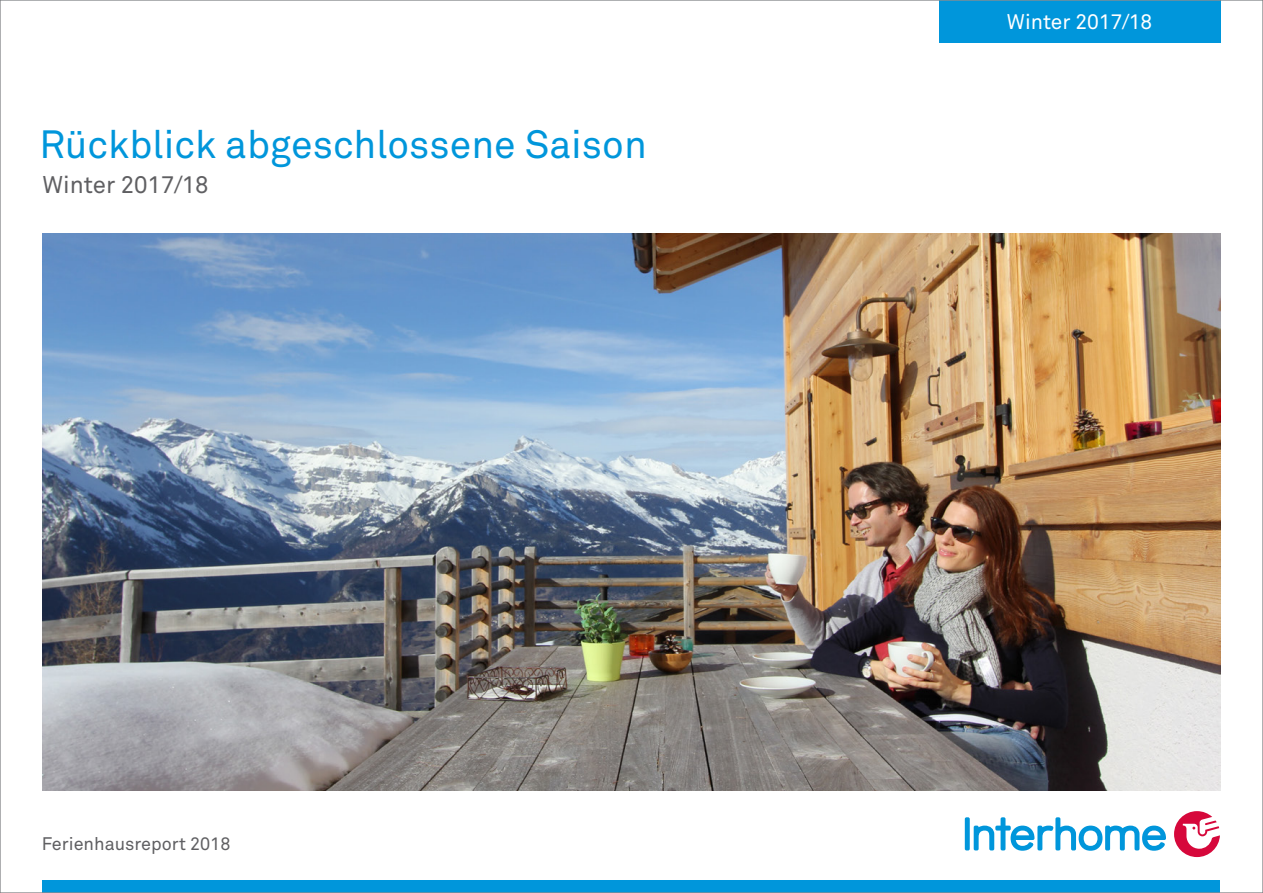
<style>
.page{position:relative;width:1263px;height:893px;background:#fff}
.page>*{position:absolute;margin:0;border:0;box-sizing:border-box;transform-origin:0 0}
.t1{font:39px "Akkurat Pro";color:#0096db}
.t2{font:24px "Akkurat Pro";color:#5f5f62}
.t3{font:21px "Akkurat Pro";color:#fff}
.t4{font:18px "Akkurat Pro";color:#5f5f62}
</style>
<div class="page">
<div style="left:43px;top:880px;width:1177px;height:13px;background:#0096db"></div>
<div style="left:965px;top:817px;width:5px;height:33px;background:#0096db;border-radius:2px"></div>
<svg style="left:974px;top:817px;width:192px;height:34px"></svg>
<svg style="left:1174px;top:811px;width:46px;height:46px"></svg>
<div style="left:939px;top:0;width:281px;height:43px;background:#0096db"></div>
<img style="left:43px;top:234px;width:1177px;height:557px">
<p class="t1" style="left:39px;top:122px;width:609px">Rückblick abgeschlossene Saison</p>
<p class="t2" style="left:43px;top:170px;width:168px">Winter 2017/18</p>
<p class="t4" style="left:42px;top:834px;width:190px">Ferienhausreport 2018</p>
<p class="t3" style="left:1007px;top:10px;width:147px">Winter 2017/18</p>
</div>
